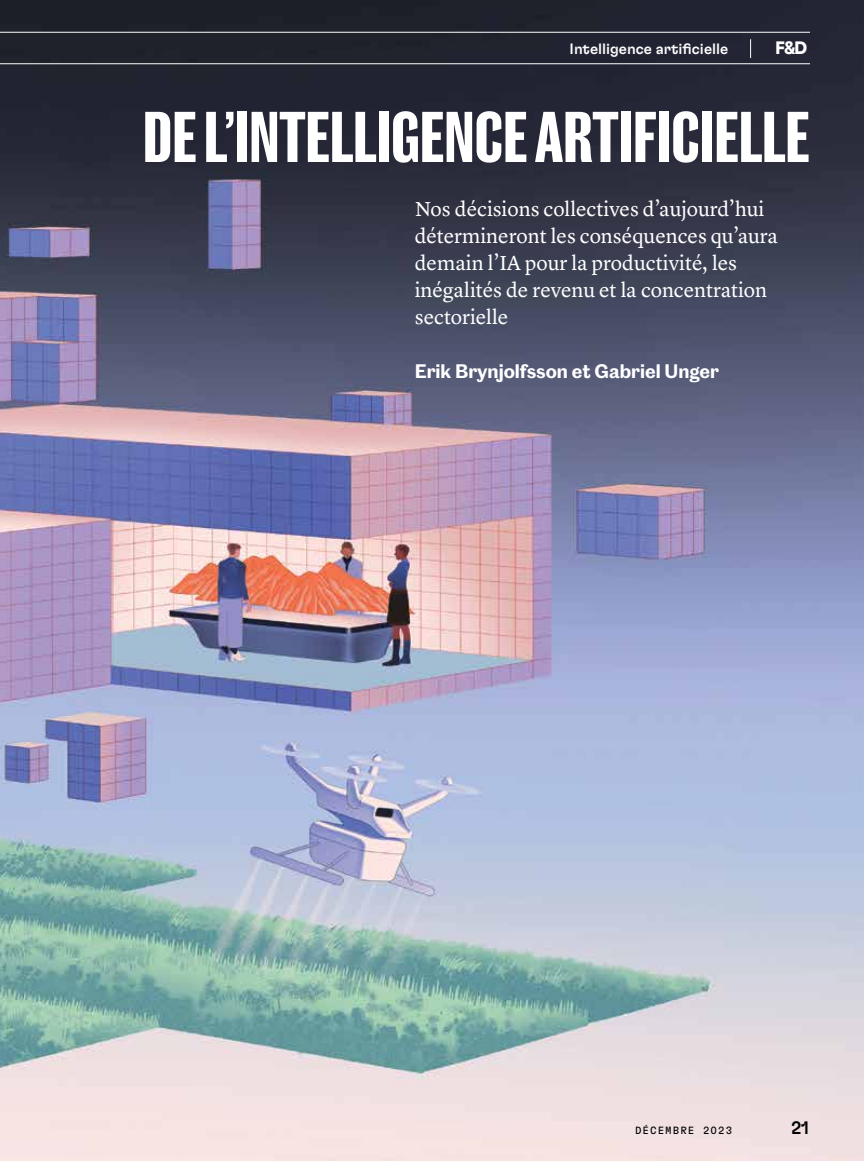
<style>
.page{position:relative;width:864px;height:1161px;background:#fff}
.page>*{position:absolute;margin:0;border:0;box-sizing:border-box;transform-origin:0 0}
.t1{font:700 66px "Caslon Doric Condensed";color:#fff}
.t2{font:21px/27px "Lyon Text";color:#fff}
.t3{font:600 18px "Caslon Doric";color:#fff}
.t4{font:700 18px "GT Flexa";color:#fff}
.t5{font:500 18px "GT Flexa";color:#000}
.t6{font:500 15px "GT Flexa";color:#fff}
.t7{font:10.5px "GT Flexa Mono";letter-spacing:.1em;color:#000}
</style>
<div class="page">
<img style="left:0;top:0;width:864px;height:1161px">
<svg style="left:750px;top:39px;width:1px;height:19px"></svg>
<hr style="left:0;top:32px;width:810px;height:1px;background:#fff">
<hr style="left:0;top:63px;width:810px;height:1px;background:#fff">
<p class="t6" style="left:570px;top:39px;width:160px">Intelligence artificielle</p>
<p class="t4" style="left:775px;top:37px;width:33px">F&amp;D</p>
<h1 class="t1" style="left:143px;top:90px;width:668px">DE L’INTELLIGENCE ARTIFICIELLE</h1>
<p class="t2" style="left:415px;top:194px;width:365px">Nos décisions collectives d’aujourd’hui détermineront les conséquences qu’aura demain l’IA pour la productivité, les inégalités de revenu et la concentration sectorielle</p>
<p class="t3" style="left:415px;top:357px;width:306px">Erik Brynjolfsson et Gabriel Unger</p>
<p class="t7" style="left:635px;top:1124px;width:99px">DÉCEMBRE 2023</p>
<p class="t5" style="left:791px;top:1117px;width:20px">21</p>
</div>
